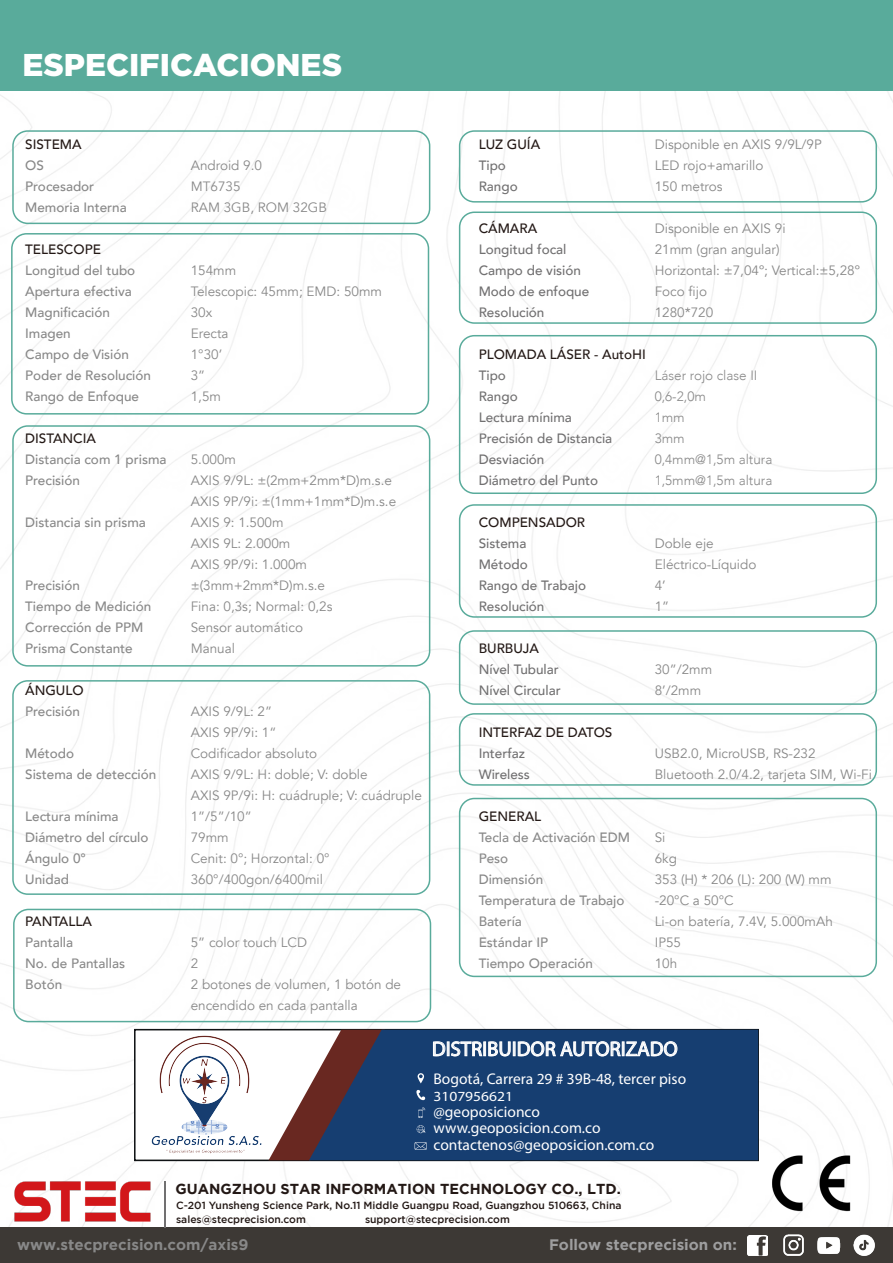
<style>
.page{position:relative;width:893px;height:1263px;background:#fff}
.page>*{position:absolute;margin:0;border:0;box-sizing:border-box;transform-origin:0 0}
.t1{font:900 31.5px "Gotham";color:#fff}
.t2{font:20.7px "Myriad Pro";color:#fff}
.t3{font:15.45px/16.4px "Myriad Pro";color:#fff}
.t4{font:700 15.15px "Gotham";color:#888}
.t5{font:700 15.15px "Gotham";color:#9e9e9f}
.t6{font:700 14.4px "Gotham";color:#231815}
.t7{font:13.95px "Myriad Pro";color:#fff;scale:1.11 1}
.t8{font:13.5px/21px "Avenir";color:#888}
.t9{font:500 13.5px/21px "Avenir";color:#888}
.t10{font:500 13.5px/21px "Avenir";color:#717071}
.t11{font:500 13.5px "Avenir";color:#231815}
.t12{font:300 13.5px/21px "Avenir";color:#888}
.t13{font:500 10.35px/14.1px "Gotham";color:#231815}
</style>
<div class="page">
<img style="left:0;top:91px;width:892px;height:1136px">
<div style="left:0;top:0;width:893px;height:91px;background:#59ab9b"></div>
<div style="left:0;top:1227px;width:893px;height:36px;background:#3d3935"></div>
<img style="left:759px;top:1145px;width:103px;height:77px">
<div style="left:11px;top:233px;width:418px;height:182px;border:2px solid #59ab9b;border-radius:15px"></div>
<div style="left:12px;top:425px;width:418px;height:242px;border:2px solid #59ab9b;border-radius:15px"></div>
<div style="left:12px;top:680px;width:418px;height:215px;border:2px solid #59ab9b;border-radius:15px"></div>
<div style="left:13px;top:909px;width:418px;height:113px;border:2px solid #59ab9b;border-radius:15px"></div>
<div style="left:459px;top:335px;width:418px;height:159px;border:2px solid #59ab9b;border-radius:15px"></div>
<div style="left:459px;top:504px;width:418px;height:114px;border:2px solid #59ab9b;border-radius:15px"></div>
<div style="left:459px;top:630px;width:418px;height:75px;border:2px solid #59ab9b;border-radius:15px"></div>
<div style="left:459px;top:798px;width:418px;height:179px;border:2px solid #59ab9b;border-radius:15px"></div>
<div style="left:459px;top:713px;width:418px;height:73px;border:2px solid #59ab9b;border-radius:15px"></div>
<hr style="left:164px;top:1181px;width:2px;height:47px;background:#717071">
<img style="left:12px;top:1178px;width:143px;height:47px">
<div style="left:459px;top:130px;width:418px;height:73px;border:2px solid #59ab9b;border-radius:15px"></div>
<div style="left:12px;top:130px;width:418px;height:94px;border:2px solid #59ab9b;border-radius:15px"></div>
<div style="left:459px;top:211px;width:418px;height:113px;border:2px solid #59ab9b;border-radius:15px"></div>
<img style="left:783px;top:1234px;width:21px;height:22px">
<img style="left:817px;top:1237px;width:24px;height:16px">
<img style="left:748px;top:1235px;width:20px;height:20px">
<img style="left:854px;top:1234px;width:21px;height:22px">
<svg style="left:134px;top:1029px;width:625px;height:132px"></svg>
<svg style="left:269px;top:1030px;width:40px;height:130px"></svg>
<svg style="left:309px;top:1030px;width:449px;height:130px;background:#1f3f6d"></svg>
<svg style="left:433px;top:1037px;width:245px;height:20px;background:#577499"></svg>
<svg style="left:418px;top:1073px;width:6px;height:10px"></svg>
<svg style="left:416px;top:1089px;width:10px;height:11px"></svg>
<svg style="left:418px;top:1107px;width:7px;height:10px"></svg>
<svg style="left:416px;top:1125px;width:9px;height:8px"></svg>
<svg style="left:415px;top:1142px;width:12px;height:8px"></svg>
<h1 class="t1" style="left:22px;top:46px;width:321px">ESPECIFICACIONES</h1>
<p class="t11" style="left:25px;top:132px;width:58px">SISTEMA</p>
<p class="t9" style="left:25px;top:154px;width:103px">OS<br>Procesador<br>Memoria Interna</p>
<p class="t11" style="left:25px;top:237px;width:77px">TELESCOPE</p>
<p class="t9" style="left:25px;top:259px;width:127px">Longitud del tubo<br>Apertura efectiva<br>Magnificación<br>Imagen<br>Campo de Visión<br>Poder de Resolución<br>Rango de Enfoque</p>
<p class="t11" style="left:25px;top:426px;width:72px">DISTANCIA</p>
<p class="t9" style="left:25px;top:448px;width:143px">Distancia com 1 prisma<br>Precisión</p>
<p class="t9" style="left:25px;top:511px;width:122px">Distancia sin prisma</p>
<p class="t9" style="left:25px;top:574px;width:128px">Precisión<br>Tiempo de Medición<br>Corrección de PPM<br>Prisma Constante</p>
<p class="t11" style="left:25px;top:678px;width:60px">ÁNGULO</p>
<p class="t9" style="left:25px;top:700px;width:56px">Precisión</p>
<p class="t9" style="left:25px;top:742px;width:133px">Método<br>Sistema de detección</p>
<p class="t9" style="left:25px;top:805px;width:125px">Lectura mínima<br>Diámetro del círculo<br>Ángulo 0°<br>Unidad</p>
<p class="t11" style="left:25px;top:909px;width:68px">PANTALLA</p>
<p class="t9" style="left:25px;top:931px;width:101px">Pantalla<br>No. de Pantallas<br>Botón</p>
<p class="t8" style="left:191px;top:155px;width:138px">Android 9.0<br>MT6735<br>RAM 3GB, ROM 32GB</p>
<p class="t8" style="left:191px;top:260px;width:193px">154mm<br>Telescopic: 45mm; EMD: 50mm<br>30x<br>Erecta<br>1°30’<br>3”<br>1,5m</p>
<p class="t8" style="left:191px;top:449px;width:207px">5.000m<br>AXIS 9/9L: ±(2mm+2mm*D)m.s.e<br>AXIS 9P/9i: ±(1mm+1mm*D)m.s.e<br>AXIS 9: 1.500m<br>AXIS 9L: 2.000m<br>AXIS 9P/9i: 1.000m ±(3mm+2mm*D)m.s.e<br>Fina: 0,3s; Normal: 0,2s<br>Sensor automático<br>Manual</p>
<p class="t8" style="left:191px;top:701px;width:233px">AXIS 9/9L: 2”<br>AXIS 9P/9i: 1“<br>Codificador absoluto<br>AXIS 9/9L: H: doble; V: doble<br>AXIS 9P/9i: H: cuádruple; V: cuádruple<br>1”/5”/10”<br>79mm<br>Cenit: 0°; Horzontal: 0°<br>360°/400gon/6400mil</p>
<p class="t8" style="left:191px;top:932px;width:212px">5” color touch LCD<br>2<br>2 botones de volumen, 1 botón de encendido en cada pantalla</p>
<p class="t11" style="left:479px;top:132px;width:63px">LUZ GUÍA</p>
<p class="t10" style="left:479px;top:154px;width:41px">Tipo<br>Rango</p>
<p class="t11" style="left:479px;top:216px;width:60px">CÁMARA</p>
<p class="t10" style="left:479px;top:238px;width:112px">Longitud focal<br>Campo de visión<br>Modo de enfoque<br>Resolución</p>
<p class="t11" style="left:479px;top:342px;width:169px">PLOMADA LÁSER - AutoHI</p>
<p class="t10" style="left:479px;top:364px;width:135px">Tipo<br>Rango<br>Lectura mínima<br>Precisión de Distancia<br>Desviación<br>Diámetro del Punto</p>
<p class="t11" style="left:479px;top:510px;width:108px">COMPENSADOR</p>
<p class="t10" style="left:479px;top:532px;width:109px">Sistema<br>Método<br>Rango de Trabajo<br>Resolución</p>
<p class="t11" style="left:479px;top:636px;width:62px">BURBUJA</p>
<p class="t10" style="left:479px;top:658px;width:83px">Nível Tubular<br>Nível Circular</p>
<p class="t11" style="left:479px;top:720px;width:135px">INTERFAZ DE DATOS</p>
<p class="t10" style="left:479px;top:742px;width:53px">Interfaz<br>Wireless</p>
<p class="t11" style="left:479px;top:804px;width:64px">GENERAL</p>
<p class="t9" style="left:479px;top:826px;width:153px">Tecla de Activación EDM<br>Peso<br>Dimensión<br>Temperatura de Trabajo<br>Batería<br>Estándar IP<br>Tiempo Operación</p>
<p class="t8" style="left:655px;top:134px;width:169px">Disponible en AXIS 9/9L/9P<br>LED rojo+amarillo<br>150 metros</p>
<p class="t8" style="left:655px;top:218px;width:207px">Disponible en AXIS 9i<br>21mm (gran angular)<br>Horizontal: ±7,04º; Vertical:±5,28º<br>Foco fijo<br>1280*720</p>
<p class="t12" style="left:655px;top:365px;width:119px">Láser rojo clase II<br>0,6-2,0m<br>1mm<br>3mm<br>0,4mm@1,5m altura<br>1,5mm@1,5m altura</p>
<p class="t8" style="left:655px;top:533px;width:103px">Doble eje<br>Eléctrico-Líquido<br>4’<br>1”</p>
<p class="t8" style="left:655px;top:659px;width:59px">30”/2mm<br>8’/2mm</p>
<p class="t8" style="left:655px;top:743px;width:219px">USB2.0, MicroUSB, RS-232<br>Bluetooth 2.0/4.2, tarjeta SIM, Wi-Fi</p>
<p class="t8" style="left:655px;top:827px;width:180px">Si<br>6kg<br>353 (H) * 206 (L): 200 (W) mm -20°C a 50°C<br>Li-on batería, 7.4V, 5.000mAh<br>IP55<br>10h</p>
<h2 class="t2" style="left:432px;top:1036px;width:247px">DISTRIBUIDOR AUTORIZADO</h2>
<p class="t3" style="left:433px;top:1070px;width:254px">Bogotá, Carrera 29 # 39B-48, tercer piso</p>
<p class="t7" style="left:433px;top:1087px;width:73px">3107956621</p>
<p class="t3" style="left:433px;top:1103px;width:222px">@geoposicionco www.geoposicion.com.co contactenos@geoposicion.com.co</p>
<p class="t6" style="left:175px;top:1180px;width:447px">GUANGZHOU STAR INFORMATION TECHNOLOGY CO., LTD.</p>
<p class="t13" style="left:176px;top:1197px;width:447px">C-201 Yunsheng Science Park, No.11 Middle Guangpu Road, Guangzhou 510663, China sales@stecprecision.com</p>
<p class="t13" style="left:365px;top:1212px;width:146px">support@stecprecision.com</p>
<p class="t4" style="left:17px;top:1235px;width:233px">www.stecprecision.com/axis9</p>
<p class="t5" style="left:549px;top:1235px;width:189px">Follow stecprecision on:</p>
</div>
